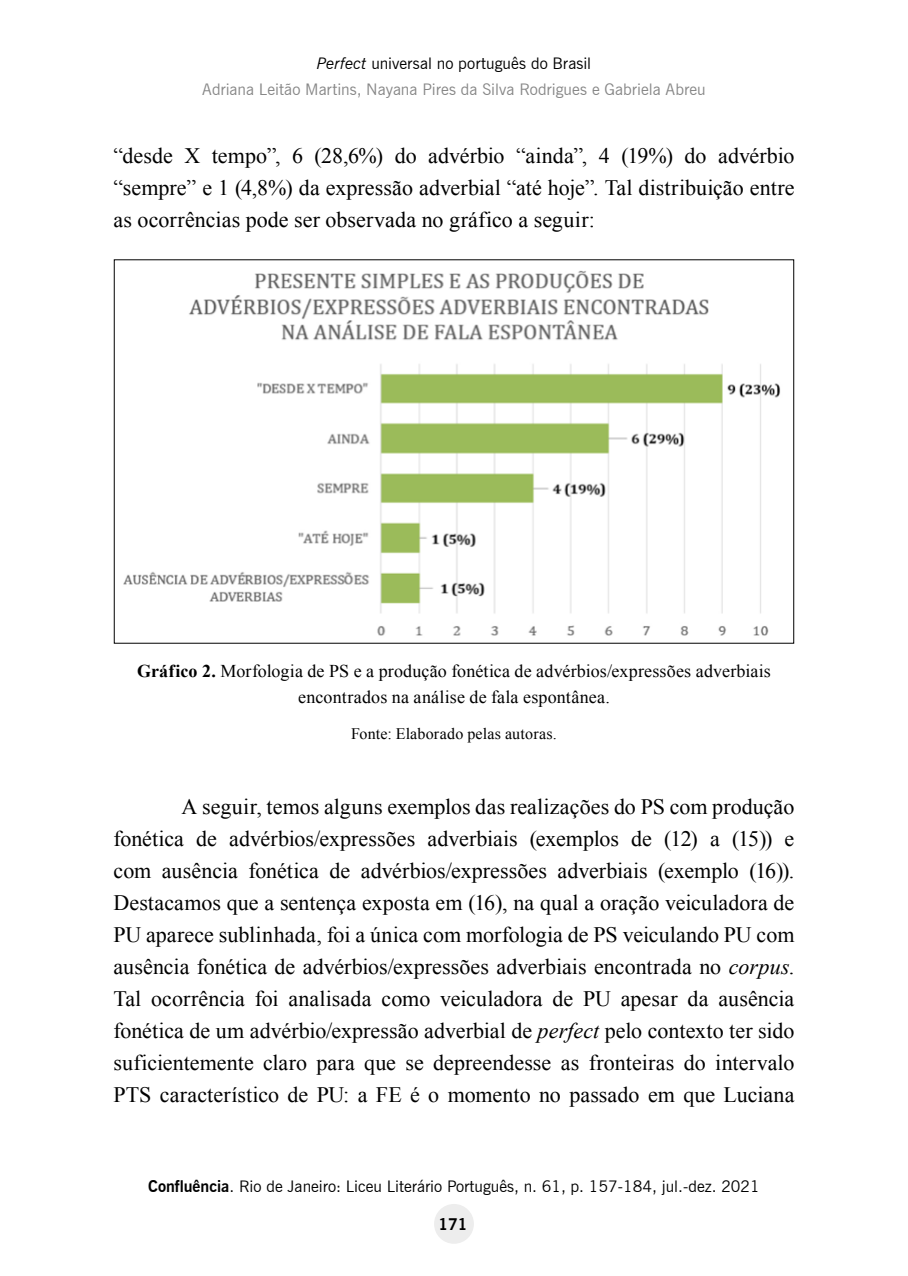
<style>
.page{position:relative;width:908px;height:1276px;background:#fff}
.page>*{position:absolute;margin:0;border:0;box-sizing:border-box;transform-origin:0 0}
.t1{font:22px/32px "Times New Roman";letter-spacing:.005em;color:#000;text-align:justify}
.t2{font:18px/26px "Times New Roman";letter-spacing:.01em;color:#000;text-align:center}
.t3{font:16px/25.6px "News Gothic BT";color:#878787;text-align:center}
.t4{font:16px "News Gothic BT";color:#000}
.t5{font:16px "Times New Roman";letter-spacing:.01em;color:#000}
.t6{font:700 16px "News Gothic BT";color:#000}
.s1{font-style:italic;color:#000}
.s2{color:#000}
.s3{font-weight:700}
.s4{font-style:italic}
</style>
<div class="page">
<div style="left:434px;top:1204px;width:39px;height:39px;background:#ededed;border-radius:50%"></div>
<img style="left:123px;top:270px;width:658px;height:366px">
<p class="t3" style="left:202px;top:50px;width:504px"><span class="s1">Perfect</span> <span class="s2">universal no português do Brasil<br></span>Adriana Leitão Martins, Nayana Pires da Silva Rodrigues e Gabriela Abreu</p>
<p class="t1" style="left:113px;top:139px;width:682px">“desde X tempo”, 6 (28,6%) do advérbio “ainda”, 4 (19%) do advérbio “sempre” e 1 (4,8%) da expressão adverbial “até hoje”. Tal distribuição entre as ocorrências pode ser observada no gráfico a seguir:</p>
<p class="t2" style="left:137px;top:658px;width:635px"><span class="s3">Gráfico 2.</span> Morfologia de PS e a produção fonética de advérbios/expressões adverbiais encontrados na análise de fala espontânea.</p>
<p class="t5" style="left:351px;top:722px;width:207px">Fonte: Elaborado pelas autoras.</p>
<p class="t1" style="left:113px;top:790px;width:682px;text-indent:68px">A seguir, temos alguns exemplos das realizações do PS com produção fonética de advérbios/expressões adverbiais (exemplos de (12) a (15)) e com ausência fonética de advérbios/expressões adverbiais (exemplo (16)).<br>Destacamos que a sentença exposta em (16), na qual a oração veiculadora de PU aparece sublinhada, foi a única com morfologia de PS veiculando PU com ausência fonética de advérbios/expressões adverbiais encontrada no <span class="s4">corpus</span>.<br>Tal ocorrência foi analisada como veiculadora de PU apesar da ausência fonética de um advérbio/expressão adverbial de <span class="s4">perfect</span> pelo contexto ter sido suficientemente claro para que se depreendesse as fronteiras do intervalo PTS característico de PU: a FE é o momento no passado em que Luciana</p>
<p class="t4" style="left:148px;top:1176px;width:613px"><span class="s3">Confluência</span>. Rio de Janeiro: Liceu Literário Português, n. 61, p. 157-184, jul.-dez. 2021</p>
<p class="t6" style="left:438px;top:1214px;width:31px">171</p>
</div>
